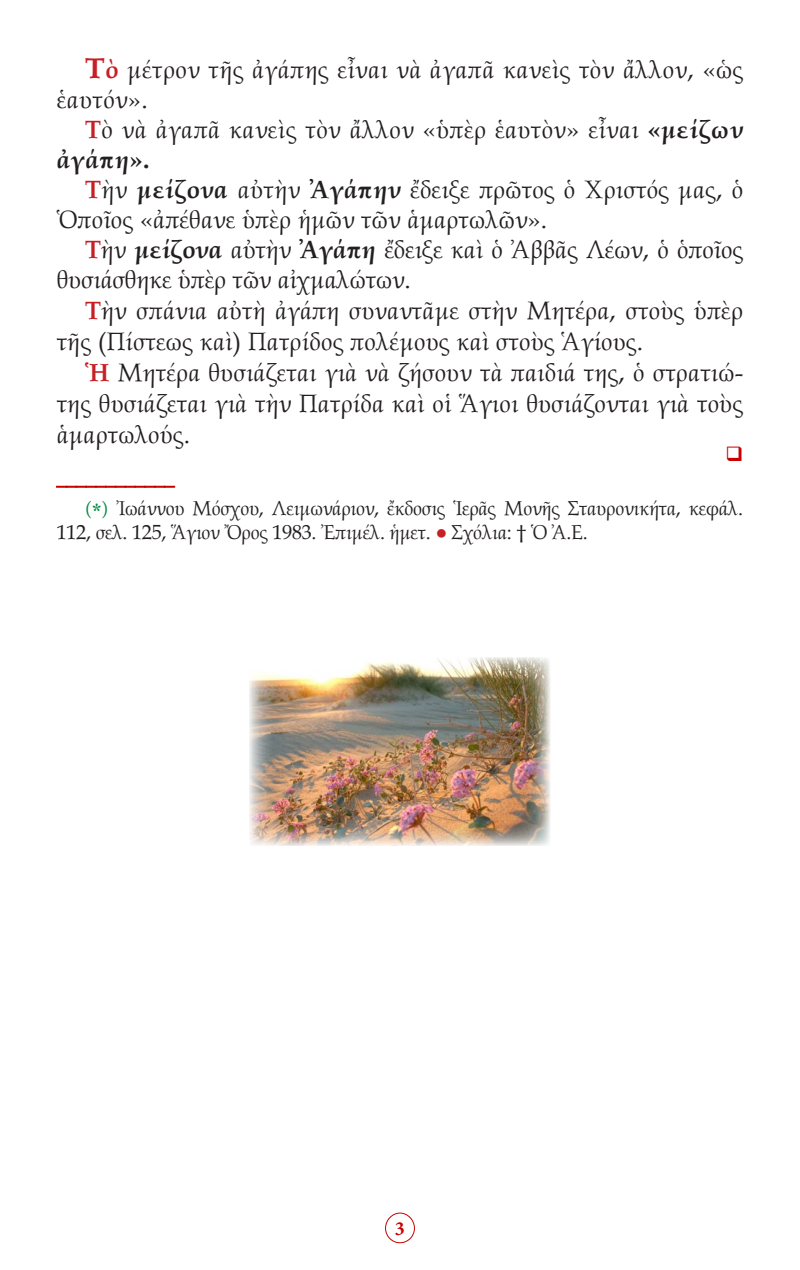
<style>
.page{position:relative;width:800px;height:1270px;background:#fff}
.page>*{position:absolute;margin:0;border:0;box-sizing:border-box;transform-origin:0 0}
.t1{font:25px/30px "SK Book Antiqua Pol Uni W";letter-spacing:.01em;color:#231f20}
.t2{font:20px/24px "SK Book Antiqua Pol Uni W";letter-spacing:-.01em;color:#231f20}
.t3{font:20px "Times New Roman";color:#c80000}
.t4{font:700 20px "Minion Pro";color:#c80000}
.s1{font-family:"SK Book Antiqua Pol Uni W Bold";font-size:29px;color:#c62026}
.s2{font-family:"SK Book Antiqua Pol Uni W Bold";color:#c62026}
.s3{font-family:"SK Book Antiqua Pol Uni W Bold"}
.s4{font-family:"Minion Pro";color:#008b44}
.s5{font-family:"CTOS New Times Bold Test 1";color:#008b44}
.s6{font-family:"CTOS New Times Roman Test 1";color:#c62026}
</style>
<div class="page">
<div style="left:385px;top:1213px;width:30px;height:30px;border:1px solid #c80000;border-radius:50%"></div>
<svg style="left:56px;top:486px;width:119px;height:2px"></svg>
<img style="left:249px;top:658px;width:301px;height:188px">
<p class="t1" style="left:57px;top:54px;width:688px;text-indent:28px"><span class="s1">T</span><span class="s2">ὸ</span> μέτρον τῆς ἀγάπης εἶναι νὰ ἀγαπᾶ κανεὶς τὸν ἄλλον, «ὡς ἑαυτόν».</p>
<p class="t1" style="left:57px;top:114px;width:688px;text-indent:28px"><span class="s2">Τ</span>ὸ νὰ ἀγαπᾶ κανεὶς τὸν ἄλλον «ὑπὲρ ἑαυτὸν» εἶναι <span class="s3">«μείζων ἀγάπη».</span></p>
<p class="t1" style="left:57px;top:174px;width:688px;text-indent:28px"><span class="s2">Τ</span>ὴν <span class="s3">μείζονα</span> αὐτὴν <span class="s3">Ἀγάπην</span> ἔδειξε πρῶτος ὁ Χριστός μας, ὁ<br>Ὁποῖος «ἀπέθανε ὑπὲρ ἡμῶν τῶν ἁμαρτωλῶν».</p>
<p class="t1" style="left:57px;top:234px;width:688px;text-indent:28px"><span class="s2">Τ</span>ὴν <span class="s3">μείζονα</span> αὐτὴν <span class="s3">Ἀγάπη</span> ἔδειξε καὶ ὁ Ἀββᾶς Λέων, ὁ ὁποῖος θυσιάσθηκε ὑπὲρ τῶν αἰχμαλώτων.</p>
<p class="t1" style="left:57px;top:295px;width:688px;line-height:31px;text-indent:28px"><span class="s2">Τ</span>ὴν σπάνια αὐτὴ ἀγάπη συναντᾶμε στὴν Μητέρα, στοὺς ὑπὲρ τῆς (Πίστεως καὶ) Πατρίδος πολέμους καὶ στοὺς Ἁγίους.</p>
<p class="t1" style="left:57px;top:357px;width:688px;line-height:31px;text-align:justify;text-indent:28px"><span class="s2">Ἡ</span> Μητέρα θυσιάζεται γιὰ νὰ ζήσουν τὰ παιδιά της, ὁ στρατιώ&shy;της θυσιάζεται γιὰ τὴν Πατρίδα καὶ οἱ Ἅγιοι θυσιάζονται γιὰ τοὺς ἁμαρτωλούς.</p>
<p class="t3" style="left:57px;top:462px;width:119px">____________</p>
<p class="t2" style="left:57px;top:496px;width:688px;text-indent:28px"><span class="s4">(</span><span class="s5">*</span><span class="s4">)</span> Ἰωάννου Μόσχου, Λειμωνάριον, ἔκδοσις Ἱερᾶς Μονῆς Σταυρονικήτα, κεφάλ.<br>112, σελ. 125, Ἅγιον Ὄρος 1983. Ἐπιμέλ. ἡμετ. <span class="s6">●</span> Σχόλια: † Ὁ Ἀ.Ε.</p>
<p class="t4" style="left:395px;top:1214px;width:11px">3</p>
</div>
